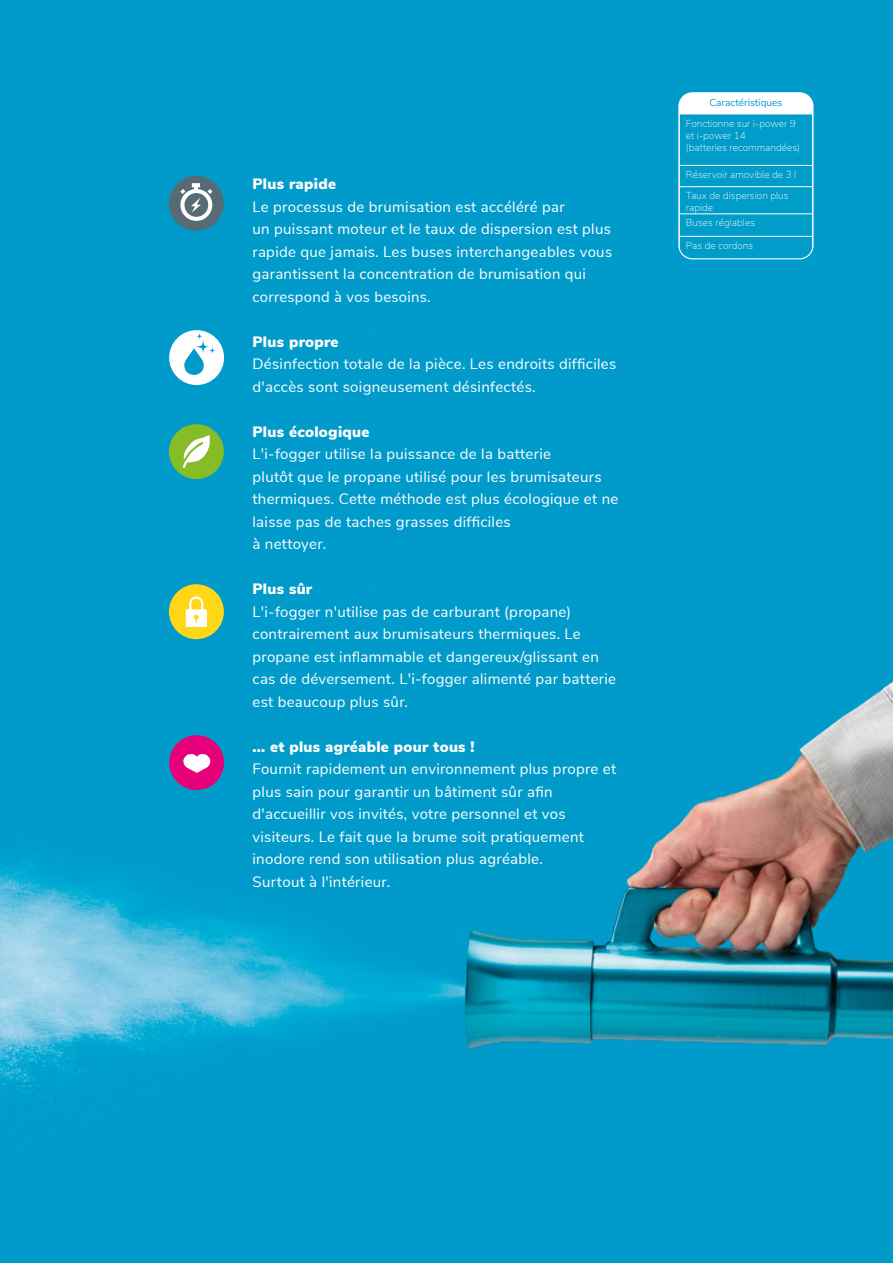
<style>
.page{position:relative;width:893px;height:1263px;background:#fff}
.page>*{position:absolute;margin:0;border:0;box-sizing:border-box;transform-origin:0 0}
.t1{font:15px/22.5px "Nunito Sans";letter-spacing:.02em;color:#fff}
.t2{font:900 15px "Nunito Sans";letter-spacing:.02em;color:#fff}
.t3{font:200 10.2px/12.1px "Nunito Sans";color:#fff}
.t4{font:10.2px "Nunito Sans";color:#009cca}
</style>
<div class="page">
<img style="left:0;top:0;width:893px;height:1263px">
<div style="left:169px;top:176px;width:55px;height:55px;background:#586b74;border-radius:50%"></div>
<svg style="left:180px;top:183px;width:32px;height:38px"></svg>
<svg style="left:169px;top:330px;width:55px;height:55px"></svg>
<div style="left:169px;top:424px;width:55px;height:55px;background:#86bc25;border-radius:50%"></div>
<svg style="left:183px;top:435px;width:27px;height:34px"></svg>
<div style="left:169px;top:584px;width:55px;height:55px;background:#ffd618;border-radius:50%"></div>
<svg style="left:186px;top:596px;width:21px;height:31px"></svg>
<div style="left:169px;top:735px;width:55px;height:55px;background:#e6007a;border-radius:50%"></div>
<svg style="left:183px;top:754px;width:28px;height:19px"></svg>
<svg style="left:679px;top:93px;width:134px;height:166px;background:#26aad1"></svg>
<div style="left:678px;top:92px;width:135px;height:167px;border:1px solid #fff;border-radius:14px"></div>
<p class="t2" style="left:253px;top:173px;width:85px">Plus rapide</p>
<p class="t1" style="left:253px;top:194px;width:361px">Le processus de brumisation est accéléré par<br>un puissant moteur et le taux de dispersion est plus rapide que jamais. Les buses interchangeables vous garantissent la concentration de brumisation qui correspond à vos besoins.</p>
<p class="t2" style="left:253px;top:330px;width:88px">Plus propre</p>
<p class="t1" style="left:253px;top:352px;width:365px">Désinfection totale de la pièce. Les endroits difficiles d'accès sont soigneusement désinfectés.</p>
<p class="t2" style="left:253px;top:420px;width:119px">Plus écologique</p>
<p class="t1" style="left:253px;top:442px;width:367px">L'i-fogger utilise la puissance de la batterie<br>plutôt que le propane utilisé pour les brumisateurs thermiques. Cette méthode est plus écologique et ne laisse pas de taches grasses difficiles<br>à nettoyer.</p>
<p class="t2" style="left:253px;top:578px;width:61px">Plus sûr</p>
<p class="t1" style="left:253px;top:599px;width:365px">L'i-fogger n'utilise pas de carburant (propane) contrairement aux brumisateurs thermiques. Le propane est inflammable et dangereux/glissant en cas de déversement. L'i-fogger alimenté par batterie est beaucoup plus sûr.</p>
<p class="t2" style="left:253px;top:735px;width:224px">... et plus agréable pour tous !</p>
<p class="t1" style="left:253px;top:757px;width:365px">Fournit rapidement un environnement plus propre et plus sain pour garantir un bâtiment sûr afin d'accueillir vos invités, votre personnel et vos visiteurs. Le fait que la brume soit pratiquement inodore rend son utilisation plus agréable.<br>Surtout à l'intérieur.</p>
<p class="t4" style="left:709px;top:95px;width:74px">Caractéristiques</p>
<p class="t3" style="left:686px;top:117px;width:116px">Fonctionne sur i-power 9 et i-power 14<br>(batteries recommandées)</p>
<p class="t3" style="left:686px;top:163px;width:112px;line-height:21.3px">Réservoir amovible de 3 l<br>Taux de dispersion plus</p>
<p class="t3" style="left:686px;top:200px;width:71px;line-height:15px">rapide<br>Buses réglables</p>
<p class="t3" style="left:686px;top:239px;width:69px">Pas de cordons</p>
</div>
